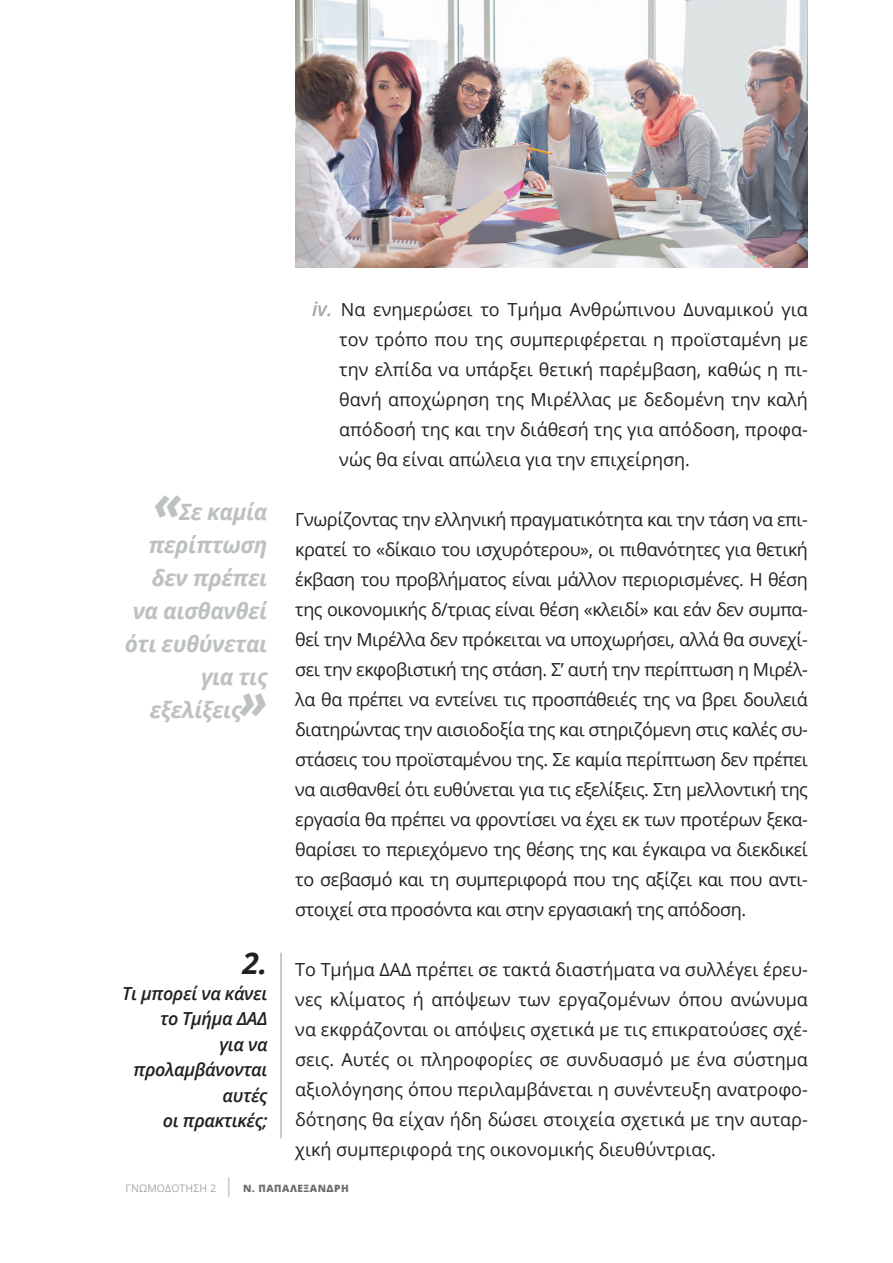
<style>
.page{position:relative;width:893px;height:1263px;background:#fff}
.page>*{position:absolute;margin:0;border:0;box-sizing:border-box;transform-origin:0 0}
.t1{font:italic 700 30px "Open Sans";color:#231f20}
.t2{font:italic 700 22.5px/33px "Open Sans";letter-spacing:-.02em;color:#bdc1c1;text-align:right}
.t3{font:18px/30px "Open Sans";color:#231f20;text-align:justify}
.t4{font:italic 600 18px/25.5px "Open Sans";letter-spacing:-.02em;color:#231f20;text-align:right}
.t5{font:10.5px "Open Sans";color:#a1a8a7}
.t6{font:800 10.05px "Open Sans";letter-spacing:.05em;color:#6c6d70}
.s1{font-size:49.5px}
.s2{font-weight:600;font-style:italic;font-size:19.5px;color:#a1a8a7}
.s3{font-weight:400;font-size:10.5px;color:#a1a8a7}
.s4{font-weight:300;font-size:19.05px;color:#a1a8a7}
</style>
<div class="page">
<hr style="left:281px;top:953px;width:1px;height:185px;background:#939598">
<img style="left:295px;top:0;width:513px;height:267px">
<p class="t2" style="left:125px;top:494px;width:144px"><span class="s1">«</span> Σε καμία περίπτωση δεν πρέπει να αισθανθεί ότι ευθύνεται για τις εξελίξεις <span class="s1">»</span></p>
<h1 class="t1" style="left:242px;top:942px;width:27px">2.</h1>
<p class="t4" style="left:122px;top:980px;width:147px">Τι μπορεί να κάνει το Τμήμα ΔΑΔ<br>για να προλαμβάνονται αυτές<br>οι πρακτικές;</p>
<p class="t3" style="left:339px;top:294px;width:470px;text-indent:-27px"><span class="s2">iv.</span> Να ενημερώσει το Τμήμα Ανθρώπινου Δυναμικού για τον τρόπο που της συμπεριφέρεται η προϊσταμένη με την ελπίδα να υπάρξει θετική παρέμβαση, καθώς η πι&shy;θανή αποχώρηση της Μ ιρέλλας με δεδομένη την καλή απόδοσή της και την διάθεσή της για απόδοση, προφα&shy;νώς θα είναι απώλεια για την επιχείρηση.</p>
<p class="t3" style="left:295px;top:504px;width:514px">Γνωρίζοντας την ελληνική πραγματικότητα και την τάση να επι&shy;κρατεί το «δίκαιο του ισχυρότερου», οι πιθανότητες για θετική έκβαση του προβλήματος είναι μάλλον περιορισμένες. Η θέση της οικονομικής δ/τριας είναι θέση «κλειδί» και εάν δεν συμπα&shy;θεί την Μ ιρέλλα δεν πρόκειται να υποχωρήσει, αλλά θα συνεχί&shy;σει την εκφοβιστική της στάση. Σ’ αυτή την περίπτωση η Μ ιρέλ&shy;λα θα πρέπει να εντείνει τις προσπάθειές της να βρει δουλειά διατηρώντας την αισιοδοξία της και στηριζόμενη στις καλές συ&shy;στάσεις του προϊσταμένου της. Σε καμία περίπτωση δεν πρέπει να αισθανθεί ότι ευθύνεται για τις εξελίξεις. Στη μελλοντική της εργασία θα πρέπει να φροντίσει να έχει εκ των προτέρων ξεκα&shy;θαρίσει το περιεχόμενο της θέσης της και έγκαιρα να διεκδικεί το σεβασμό και τη συμπεριφορά που της αξίζει και που αντι&shy;στοιχεί στα προσόντα και στην εργασιακή της απόδοση.</p>
<p class="t3" style="left:295px;top:954px;width:514px">Το Τμήμα ΔΑΔ πρέπει σε τακτά διαστήματα να συλλέγει έρευ&shy;νες κλίματος ή απόψεων των εργαζομένων όπου ανώνυμα να εκφράζονται οι απόψεις σχετικά με τις επικρατούσες σχέ&shy;σεις. Αυτές οι πληροφορίες σε συνδυασμό με ένα σύστημα αξιολόγησης όπου περιλαμβάνεται η συνέντευξη ανατροφο&shy;δότησης θα είχαν ήδη δώσει στοιχεία σχετικά με την αυταρ&shy;χική συμπεριφορά της οικονομικής διευθύντριας.</p>
<p class="t5" style="left:125px;top:1181px;width:8px">Γνω</p>
<p class="t5" style="left:147px;top:1181px;width:26px">μοδότ</p>
<p class="t6" style="left:186px;top:1181px;width:163px"><span class="s3">ηση 2</span> <span class="s4">|</span> Ν. Παπαλεξανδρή</p>
</div>
